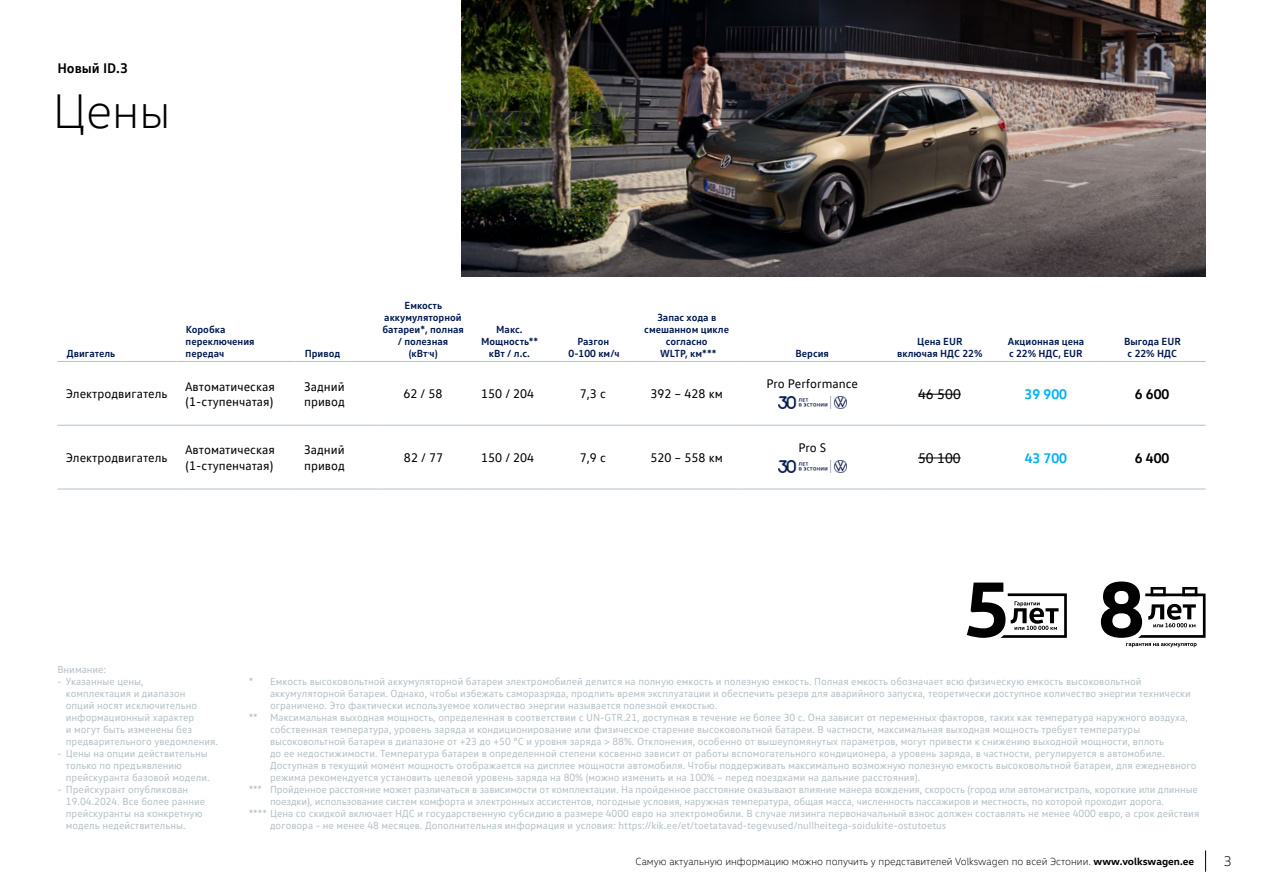
<style>
.page{position:relative;width:1263px;height:893px;background:#fff}
.page>*{position:absolute;margin:0;border:0;box-sizing:border-box;transform-origin:0 0}
.Virsraksts_L{font:300 49.5px "VW Head";color:#000}
.pamats_5mm{font:700 14.25px "VW Text";color:#000}
.pamats_5mm-2{font:14.25px "VW Text";color:#000}
.pamats_5mm-3{font:700 14.25px "VW Text";color:#00b1f3}
.t1{font:300 14.25px "VW Head";color:#000}
.pamats_5mm-4{font:12.75px/15.8px "VW Text";color:#000}
.t2{font:10.5px/12px "VW Text";color:#b4c1c7}
.t3{font:700 10.5px/12px "VW Text";color:#001850;text-align:center}
.t4{font:300 10.5px "VW Head";color:#000}
.s1{font-weight:700}
</style>
<div class="page">
<svg style="left:1205px;top:850px;width:1px;height:22px"></svg>
<img style="left:461px;top:0;width:744px;height:276px">
<svg style="left:967px;top:583px;width:100px;height:55px"></svg>
<svg style="left:1101px;top:581px;width:104px;height:66px"></svg>
<hr style="left:57px;top:361px;width:119px;height:1px;background:#b4c1c7">
<hr style="left:176px;top:361px;width:120px;height:1px;background:#b4c1c7">
<hr style="left:296px;top:361px;width:85px;height:1px;background:#b4c1c7">
<hr style="left:381px;top:361px;width:85px;height:1px;background:#b4c1c7">
<hr style="left:466px;top:361px;width:85px;height:1px;background:#b4c1c7">
<hr style="left:57px;top:425px;width:119px;height:1px;background:#b4c1c7">
<hr style="left:176px;top:425px;width:120px;height:1px;background:#b4c1c7">
<hr style="left:296px;top:425px;width:85px;height:1px;background:#b4c1c7">
<hr style="left:381px;top:425px;width:85px;height:1px;background:#b4c1c7">
<hr style="left:466px;top:425px;width:85px;height:1px;background:#b4c1c7">
<hr style="left:57px;top:489px;width:119px;height:1px;background:#b4c1c7">
<hr style="left:176px;top:489px;width:120px;height:1px;background:#b4c1c7">
<hr style="left:296px;top:489px;width:85px;height:1px;background:#b4c1c7">
<hr style="left:381px;top:489px;width:85px;height:1px;background:#b4c1c7">
<hr style="left:466px;top:489px;width:85px;height:1px;background:#b4c1c7">
<hr style="left:551px;top:361px;width:85px;height:1px;background:#b4c1c7">
<hr style="left:636px;top:361px;width:102px;height:1px;background:#b4c1c7">
<hr style="left:738px;top:361px;width:149px;height:1px;background:#b4c1c7">
<hr style="left:887px;top:361px;width:106px;height:1px;background:#b4c1c7">
<hr style="left:993px;top:361px;width:106px;height:1px;background:#b4c1c7">
<hr style="left:1099px;top:361px;width:106px;height:1px;background:#b4c1c7">
<hr style="left:551px;top:425px;width:85px;height:1px;background:#b4c1c7">
<hr style="left:636px;top:425px;width:102px;height:1px;background:#b4c1c7">
<hr style="left:738px;top:425px;width:149px;height:1px;background:#b4c1c7">
<hr style="left:887px;top:425px;width:106px;height:1px;background:#b4c1c7">
<hr style="left:993px;top:425px;width:106px;height:1px;background:#b4c1c7">
<hr style="left:1099px;top:425px;width:106px;height:1px;background:#b4c1c7">
<hr style="left:551px;top:489px;width:85px;height:1px;background:#b4c1c7">
<hr style="left:636px;top:489px;width:102px;height:1px;background:#b4c1c7">
<hr style="left:738px;top:489px;width:149px;height:1px;background:#b4c1c7">
<hr style="left:887px;top:489px;width:106px;height:1px;background:#b4c1c7">
<hr style="left:993px;top:489px;width:106px;height:1px;background:#b4c1c7">
<hr style="left:1099px;top:489px;width:106px;height:1px;background:#b4c1c7">
<img style="left:778px;top:396px;width:68px;height:13px">
<hr style="left:918px;top:394px;width:43px;height:1px;background:#000">
<img style="left:778px;top:460px;width:68px;height:13px">
<hr style="left:918px;top:457px;width:43px;height:1px;background:#000">
<h2 class="pamats_5mm" style="left:57px;top:59px;width:72px">Новый ID.3</h2>
<p class="Virsraksts_L" style="left:53px;top:81px;width:119px">Цены</p>
<p class="t3" style="left:67px;top:347px;width:50px">Двигатель</p>
<p class="t3" style="left:186px;top:323px;width:71px;text-align:left">Коробка переключения передач</p>
<p class="t3" style="left:305px;top:347px;width:37px">Привод</p>
<p class="t3" style="left:382px;top:299px;width:83px">Емкость аккумуляторной батареи*, полная / полезная (кВт.ч)</p>
<p class="t3" style="left:481px;top:323px;width:58px">Макс.<br>Мощность** кВт / л.с.</p>
<p class="t3" style="left:568px;top:335px;width:53px">Разгон<br>0-100 км/ч</p>
<p class="t3" style="left:644px;top:311px;width:86px">Запас хода в смешанном цикле согласно<br>WLTP, км***</p>
<p class="pamats_5mm-4" style="left:66px;top:386px;width:103px">Электродвигатель</p>
<p class="pamats_5mm-4" style="left:185px;top:378px;width:91px">Автоматическая (1-ступенчатая)</p>
<p class="pamats_5mm-4" style="left:304px;top:378px;width:42px">Задний привод</p>
<p class="pamats_5mm-4" style="left:403px;top:386px;width:41px">62 / 58</p>
<p class="pamats_5mm-4" style="left:481px;top:386px;width:55px">150 / 204</p>
<p class="pamats_5mm-4" style="left:580px;top:386px;width:28px">7,3 c</p>
<p class="pamats_5mm-4" style="left:650px;top:386px;width:74px">392 – 428 км</p>
<p class="pamats_5mm-4" style="left:66px;top:450px;width:103px">Электродвигатель</p>
<p class="pamats_5mm-4" style="left:185px;top:442px;width:91px">Автоматическая (1-ступенчатая)</p>
<p class="pamats_5mm-4" style="left:304px;top:442px;width:42px">Задний привод</p>
<p class="pamats_5mm-4" style="left:404px;top:450px;width:41px">82 / 77</p>
<p class="pamats_5mm-4" style="left:481px;top:450px;width:55px">150 / 204</p>
<p class="pamats_5mm-4" style="left:580px;top:450px;width:28px">7,9 c</p>
<p class="pamats_5mm-4" style="left:650px;top:450px;width:74px">520 – 558 км</p>
<p class="t3" style="left:796px;top:347px;width:35px">Версия</p>
<p class="pamats_5mm-4" style="left:766px;top:375px;width:93px">Pro Performance</p>
<p class="pamats_5mm-4" style="left:798px;top:439px;width:29px">Pro S</p>
<p class="t3" style="left:897px;top:335px;width:87px">Цена EUR включая НДС 22%</p>
<p class="t3" style="left:1008px;top:335px;width:78px">Акционная цена</p>
<p class="t3" style="left:1009px;top:347px;width:75px">с 22% НДС, EUR</p>
<p class="t3" style="left:1124px;top:335px;width:58px">Выгода EUR</p>
<p class="t3" style="left:1127px;top:347px;width:51px">с 22% НДС</p>
<p class="pamats_5mm-2" style="left:918px;top:385px;width:44px">46 500</p>
<p class="pamats_5mm-3" style="left:1025px;top:385px;width:44px">39 900</p>
<p class="pamats_5mm" style="left:1135px;top:385px;width:36px">6 600</p>
<p class="pamats_5mm-2" style="left:918px;top:449px;width:44px">50 100</p>
<p class="pamats_5mm-3" style="left:1025px;top:448px;width:44px">43 700</p>
<p class="pamats_5mm" style="left:1135px;top:448px;width:36px">6 400</p>
<p class="t2" style="left:57px;top:663px;width:51px">Внимание:</p>
<p class="t2" style="left:66px;top:675px;width:154px;text-indent:-9px">- Указанные цены,<br>комплектация и диапазон<br>опций носят исключительно информационный характер<br>и могут быть изменены без предварительного уведомления.</p>
<p class="t2" style="left:66px;top:747px;width:145px;text-indent:-9px">- Цены на опции действительны только по предъявлению прейскуранта базовой модели.</p>
<p class="t2" style="left:66px;top:783px;width:141px;text-indent:-9px">- Прейскурант опубликован<br>19.04.2024. Все более ранние прейскуранты на конкретную модель недействительны.</p>
<p class="t2" style="left:270px;top:675px;width:922px;text-indent:-21px">* Емкость высоковольтной аккумуляторной батареи электромобилей делится на полную емкость и полезную емкость. Полная емкость обозначает всю физическую емкость высоковольтной аккумуляторной батареи. Однако, чтобы избежать саморазряда, продлить время эксплуатации и обеспечить резерв для аварийного запуска, теоретически доступное количество энергии технически ограничено. Это фактически используемое количество энергии называется полезной емкостью.</p>
<p class="t2" style="left:270px;top:711px;width:928px;text-indent:-21px">** Максимальная выходная мощность, определенная в соответствии с UN-GTR.21, доступная в течение не более 30 с. Она зависит от переменных факторов, таких как температура наружного воздуха, собственная температура, уровень заряда и кондиционирование или физическое старение высоковольтной батареи. В частности, максимальная выходная мощность требует температуры высоковольтной батареи в диапазоне от +23 до +50 °C и уровня заряда &gt; 88%. Отклонения, особенно от вышеупомянутых параметров, могут привести к снижению выходной мощности, вплоть<br>до ее недостижимости. Температура батареи в определенной степени косвенно зависит от работы вспомогательного кондиционера, а уровень заряда, в частности, регулируется в автомобиле.<br>Доступная в текущий момент мощность отображается на дисплее мощности автомобиля. Чтобы поддерживать максимально возможную полезную емкость высоковольтной батареи, для ежедневного режима рекомендуется установить целевой уровень заряда на 80% (можно изменить и на 100% – перед поездками на дальние расстояния).</p>
<p class="t2" style="left:270px;top:783px;width:929px;text-indent:-21px">*** Пройденное расстояние может различаться в зависимости от комплектации. На пройденное расстояние оказывают влияние манера вождения, скорость (город или автомагистраль, короткие или длинные поездки), использование систем комфорта и электронных ассистентов, погодные условия, наружная температура, общая масса, численность пассажиров и местность, по которой проходит дорога.</p>
<p class="t2" style="left:270px;top:807px;width:931px;text-indent:-21px">**** Цена со скидкой включает НДС и государственную субсидию в размере 4000 евро на электромобили. В случае лизинга первоначальный взнос должен составлять не менее 4000 евро, а срок действия договора - не менее 48 месяцев. Дополнительная информация и условия: https://kik.ee/et/toetatavad-tegevused/nullheitega-soidukite-ostutoetus</p>
<p class="t4" style="left:636px;top:855px;width:560px">Самую актуальную информацию можно получить у представителей Volkswagen по всей Эстонии. <span class="s1">www.volkswagen.ee</span></p>
<h2 class="t1" style="left:1223px;top:853px;width:10px">3</h2>
</div>
